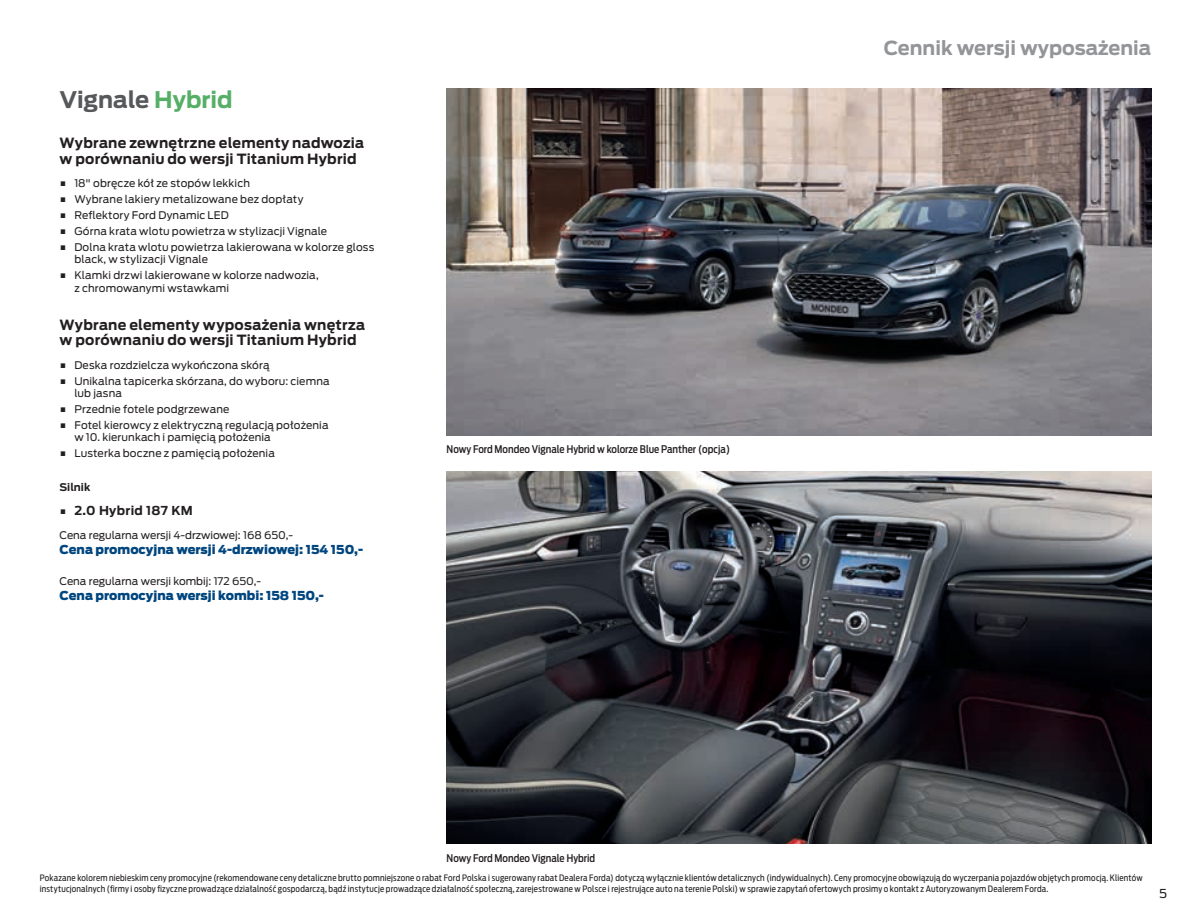
<style>
.page{position:relative;width:1191px;height:918px;background:#fff}
.page>*{position:absolute;margin:0;border:0;box-sizing:border-box;transform-origin:0 0}
.t1{font:700 22.75px "Ford Antenna";letter-spacing:-.005em;color:#57585a}
.t2{font:700 19.25px "Ford Antenna";color:#939598}
.t3{font:700 14px/15.8px "Ford Antenna";letter-spacing:.015em;color:#231f20}
.t4{font:900 12.25px "Ford Antenna";color:#01467f}
.t5{font:700 12.25px "Ford Antenna";letter-spacing:.025em;color:#231f20}
.t6{font:12.25px "Ford Antenna";color:#231f20}
.t7{font:10.5px/12.2px "Ford Antenna";letter-spacing:.01em;color:#231f20}
.t8{font:500 10.5px "Ford Antenna Cond";color:#231f20}
.t9{font:700 10.5px "Ford Antenna";color:#231f20}
.t10{font:8.75px/10.5px "Ford Antenna Cond";letter-spacing:.02em;color:#231f20}
.s1{color:#56af66}
.s2{font-weight:900;font-size:17.5px}
</style>
<div class="page">
<img style="left:446px;top:88px;width:705px;height:347px">
<img style="left:446px;top:471px;width:705px;height:372px">
<h1 class="t1" style="left:60px;top:79px;width:174px">Vignale <span class="s1">Hybrid</span></h1>
<h3 class="t3" style="left:60px;top:134px;width:306px">Wybrane zewnętrzne elementy nadwozia w porównaniu do wersji Titanium Hybrid</h3>
<p class="t7" style="left:60px;top:176px;width:192px"><span class="s2">•</span> 18" obręcze kół ze stopów lekkich</p>
<p class="t7" style="left:60px;top:192px;width:245px"><span class="s2">•</span> Wybrane lakiery metalizowane bez dopłaty</p>
<p class="t7" style="left:60px;top:208px;width:171px"><span class="s2">•</span> Reflektory Ford Dynamic LED</p>
<p class="t7" style="left:60px;top:224px;width:269px"><span class="s2">•</span> Górna krata wlotu powietrza w stylizacji Vignale</p>
<p class="t7" style="left:74px;top:240px;width:301px;text-indent:-15px"><span class="s2">•</span> Dolna krata wlotu powietrza lakierowana w kolorze gloss black, w stylizacji Vignale</p>
<p class="t7" style="left:74px;top:268px;width:246px;text-indent:-15px"><span class="s2">•</span> Klamki drzwi lakierowane w kolorze nadwozia, z chromowanymi wstawkami</p>
<h3 class="t3" style="left:60px;top:315px;width:307px">Wybrane elementy wyposażenia wnętrza w porównaniu do wersji Titanium Hybrid</h3>
<p class="t7" style="left:60px;top:358px;width:212px"><span class="s2">•</span> Deska rozdzielcza wykończona skórą</p>
<p class="t7" style="left:74px;top:374px;width:257px;text-indent:-15px"><span class="s2">•</span> Unikalna tapicerka skórzana, do wyboru: ciemna lub jasna</p>
<p class="t7" style="left:60px;top:402px;width:171px"><span class="s2">•</span> Przednie fotele podgrzewane</p>
<p class="t7" style="left:74px;top:418px;width:256px;text-indent:-15px"><span class="s2">•</span> Fotel kierowcy z elektryczną regulacją położenia w 10. kierunkach i pamięcią położenia</p>
<p class="t7" style="left:60px;top:446px;width:217px"><span class="s2">•</span> Lusterka boczne z pamięcią położenia</p>
<p class="t9" style="left:60px;top:478px;width:32px">Silnik</p>
<p class="t5" style="left:60px;top:499px;width:135px"><span class="s2">•</span> 2.0 Hybrid 187 KM</p>
<p class="t7" style="left:60px;top:528px;width:235px">Cena regularna wersji 4-drzwiowej: 168 650,-</p>
<p class="t4" style="left:60px;top:538px;width:305px">Cena promocyjna wersji 4-drzwiowej: 154 150,-</p>
<p class="t7" style="left:60px;top:574px;width:203px">Cena regularna wersji kombij: 172 650,-</p>
<p class="t4" style="left:60px;top:583px;width:266px">Cena promocyjna wersji kombi: 158 150,-</p>
<p class="t8" style="left:446px;top:439px;width:285px">Nowy Ford Mondeo Vignale Hybrid w kolorze Blue Panther (opcja)</p>
<h2 class="t2" style="left:883px;top:31px;width:269px">Cennik wersji wyposażenia</h2>
<p class="t8" style="left:446px;top:849px;width:150px">Nowy Ford Mondeo Vignale Hybrid</p>
<p class="t10" style="left:40px;top:871px;width:1104px">Pokazane kolorem niebieskim ceny promocyjne (rekomendowane ceny detaliczne brutto pomniejszone o rabat Ford Polska i sugerowany rabat Dealera Forda) dotyczą wyłącznie klientów detalicznych (indywidualnych). Ceny promocyjne obowiązują do wyczerpania pojazdów objętych promocją. Klientów instytucjonalnych (firmy i osoby fizyczne prowadzące działalność gospodarczą, bądź instytucje prowadzące działalność społeczną, zarejestrowane w Polsce i rejestrujące auto na terenie Polski) w sprawie zapytań ofertowych prosimy o kontakt z Autoryzowanym Dealerem Forda.</p>
<p class="t6" style="left:1159px;top:883px;width:9px">5</p>
</div>
